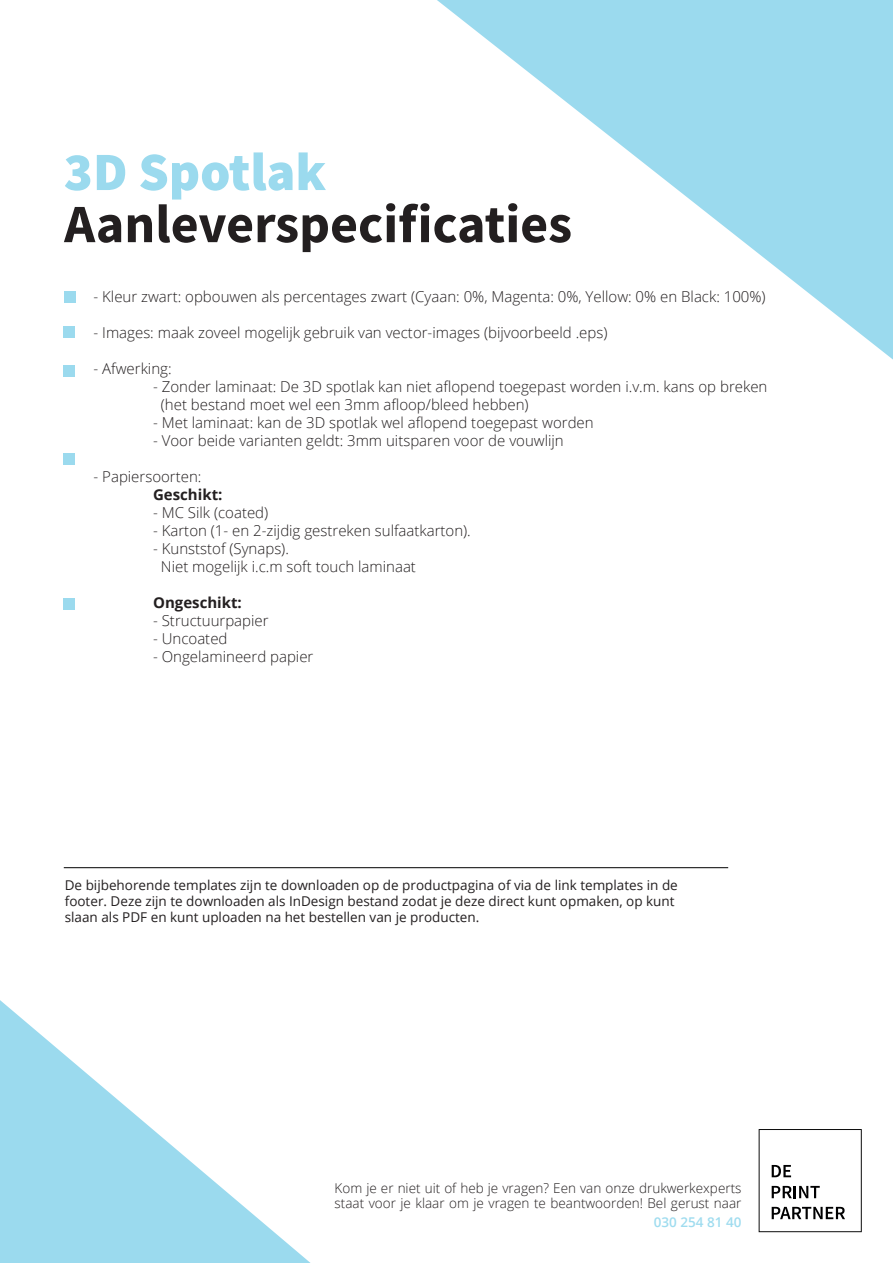
<style>
.page{position:relative;width:893px;height:1263px;background:#fff}
.page>*{position:absolute;margin:0;border:0;box-sizing:border-box;transform-origin:0 0}
.t1{font:700 54px "Source Sans Pro";color:#231f20}
.t2{font:900 54px "Source Sans Pro";color:#9bdaee}
.t3{font:300 15px/18px "Open Sans";color:#231f20}
.t4{font:700 15px "Open Sans";color:#231f20}
.t5{font:13.5px/16.2px "Open Sans";color:#231f20}
.t6{font:300 13.5px/15px "Open Sans";color:#231f20}
.t7{font:600 13.5px "Open Sans";color:#9fdcef}
</style>
<div class="page">
<svg style="left:437px;top:0;width:456px;height:360px"></svg>
<svg style="left:0;top:1000px;width:311px;height:263px"></svg>
<div style="left:63px;top:365px;width:12px;height:12px;background:#9bdaee"></div>
<div style="left:63px;top:326px;width:12px;height:12px;background:#9bdaee"></div>
<div style="left:64px;top:291px;width:12px;height:12px;background:#9bdaee"></div>
<div style="left:63px;top:453px;width:12px;height:12px;background:#9bdaee"></div>
<div style="left:63px;top:598px;width:12px;height:12px;background:#9bdaee"></div>
<hr style="left:64px;top:867px;width:664px;height:1px;background:#000">
<svg style="left:759px;top:1129px;width:103px;height:103px"></svg>
<h1 class="t2" style="left:64px;top:135px;width:264px">3D Spotlak</h1>
<h1 class="t1" style="left:64px;top:188px;width:509px">Aanleverspecificaties</h1>
<p class="t3" style="left:94px;top:287px;width:674px">- Kleur zwart: opbouwen als percentages zwart (Cyaan: 0%, Magenta: 0%, Yellow: 0% en Black: 100%)</p>
<p class="t3" style="left:94px;top:323px;width:515px">- Images: maak zoveel mogelijk gebruik van vector-images (bijvoorbeeld .eps)</p>
<p class="t3" style="left:94px;top:359px;width:80px">- Afwerking:</p>
<p class="t3" style="left:161px;top:377px;width:608px;text-indent:-8px">- Zonder laminaat: De 3D spotlak kan niet aflopend toegepast worden i.v.m. kans op breken (het bestand moet wel een 3mm afloop/bleed hebben)</p>
<p class="t3" style="left:153px;top:413px;width:442px">- Met laminaat: kan de 3D spotlak wel aflopend toegepast worden</p>
<p class="t3" style="left:153px;top:431px;width:412px">- Voor beide varianten geldt: 3mm uitsparen voor de vouwlijn</p>
<p class="t3" style="left:94px;top:467px;width:109px">- Papiersoorten:</p>
<p class="t4" style="left:153px;top:483px;width:71px">Geschikt:</p>
<p class="t3" style="left:153px;top:503px;width:117px">- MC Silk (coated)</p>
<p class="t3" style="left:153px;top:521px;width:319px">- Karton (1- en 2-zijdig gestreken sulfaatkarton).</p>
<p class="t3" style="left:161px;top:539px;width:257px;text-indent:-8px">- Kunststof (Synaps).<br>Niet mogelijk i.c.m soft touch laminaat</p>
<p class="t4" style="left:153px;top:591px;width:90px">Ongeschikt:</p>
<p class="t3" style="left:153px;top:611px;width:117px">- Structuurpapier</p>
<p class="t3" style="left:153px;top:629px;width:76px">- Uncoated</p>
<p class="t3" style="left:153px;top:647px;width:162px">- Ongelamineerd papier</p>
<p class="t5" style="left:65px;top:876px;width:615px">De bijbehorende templates zijn te downloaden op de productpagina of via de link templates in de footer. Deze zijn te downloaden als InDesign bestand zodat je deze direct kunt opmaken, op kunt slaan als PDF en kunt uploaden na het bestellen van je producten.</p>
<p class="t6" style="left:335px;top:1180px;width:408px">Kom je er niet uit of heb je vragen? Een van onze drukwerkexperts staat voor je klaar om je vragen te beantwoorden! Bel gerust naar</p>
<p class="t7" style="left:654px;top:1213px;width:89px">030 254 81 40</p>
</div>
